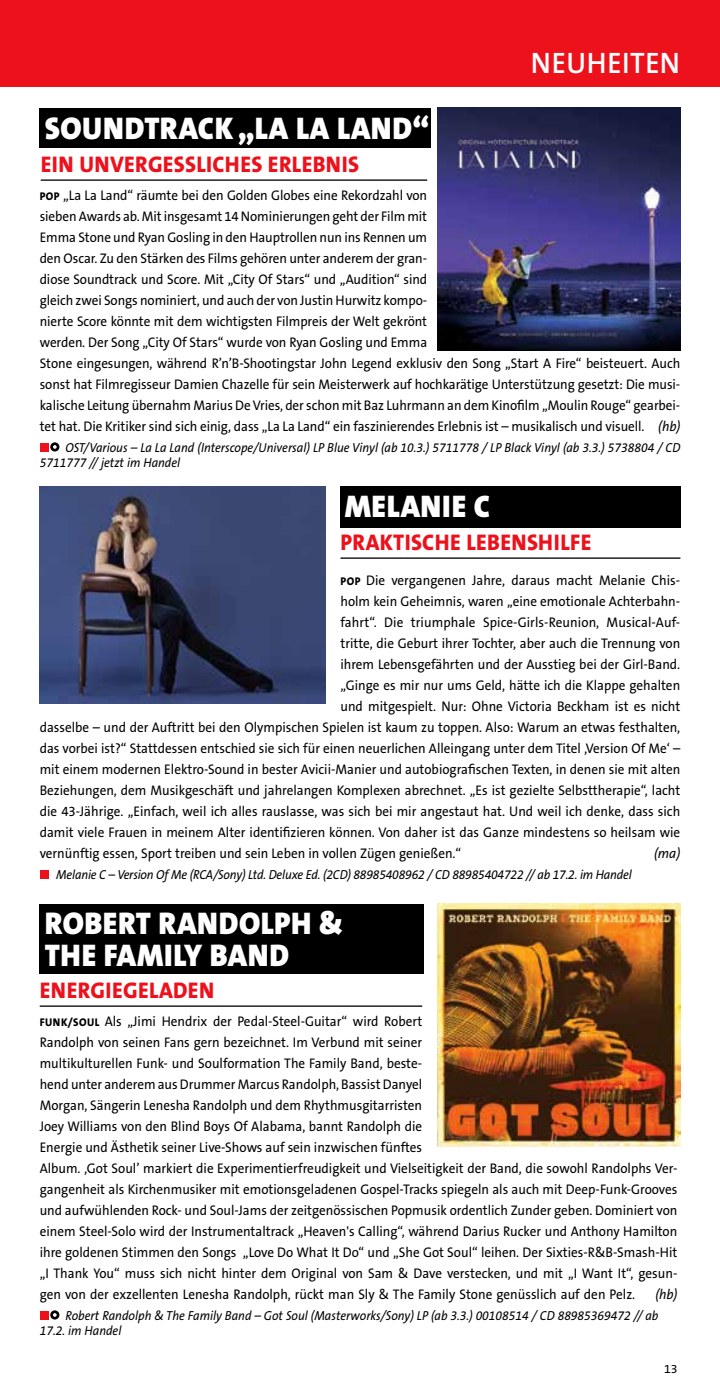
<style>
.page{position:relative;width:720px;height:1389px;background:#fff}
.page>*{position:absolute;margin:0;border:0;box-sizing:border-box;transform-origin:0 0}
.t1{font:900 31.5px/31.5px "The Sans B Plus W9";letter-spacing:.015em;color:#fff;scale:.96 1}
.t2{font:600 29.75px "The Sans B Plus W6";letter-spacing:.015em;color:#fff;scale:.96 1}
.t3{font:800 22.75px "The Sans B Plus W8";letter-spacing:.015em;color:#ed111c;scale:.96 1}
.t4{font:14px/21px "The Sans B Plus W5 Plain";color:#000;scale:.94 1}
.t5{font:italic 14px "The Sans B Plus W5 Plain";color:#000;scale:.94 1}
.t6{font:italic 13.12px/15.8px "The Sans B Plus W5 Plain";color:#000;scale:.92 1}
.t7{font:12.25px "The Sans B Plus W5 Plain";color:#000}
.s1{font-family:"The Sans B Plus W8";font-weight:800;font-size:11.2px}
.s2{font-style:italic}
</style>
<div class="page">
<div style="left:0;top:0;width:719px;height:87px;background:#ed111c"></div>
<div style="left:339px;top:486px;width:341px;height:42px;background:#000"></div>
<div style="left:40px;top:870px;width:9px;height:9px;background:#ed111c"></div>
<hr style="left:340px;top:557px;width:340px;height:2px;background:#000">
<img style="left:40px;top:486px;width:285px;height:218px">
<hr style="left:40px;top:1005px;width:382px;height:2px;background:#000">
<div style="left:40px;top:904px;width:384px;height:69px;background:#000"></div>
<div style="left:40px;top:1311px;width:9px;height:9px;background:#ed111c"></div>
<svg style="left:50px;top:1310px;width:9px;height:10px"></svg>
<div style="left:40px;top:109px;width:391px;height:39px;background:#000"></div>
<div style="left:40px;top:443px;width:9px;height:9px;background:#ed111c"></div>
<svg style="left:50px;top:442px;width:9px;height:10px"></svg>
<hr style="left:41px;top:179px;width:386px;height:2px;background:#000">
<img style="left:437px;top:108px;width:243px;height:243px">
<img style="left:437px;top:904px;width:243px;height:243px">
<h1 class="t1" style="left:45px;top:113px;width:21px">SOU</h1>
<h1 class="t1" style="left:103px;top:113px;width:341px">NDTRACK „LA LA LAND“</h1>
<h3 class="t3" style="left:41px;top:149px;width:333px">EIN UNVERGESSLICHES ERLEBNIS</h3>
<h2 class="t2" style="left:530px;top:44px;width:157px">NEUHEITEN</h2>
<p class="t4" style="left:40px;top:184px;width:682px"><span class="s1">POP</span> „La La Land“ räumte bei den Golden Globes eine Rekordzahl von<br>sieben Awards ab. Mit insgesamt 14 Nominierungen geht der Film mit<br>Emma Stone und Ryan Gosling in den Hauptrollen nun ins Rennen um<br>den Oscar. Zu den Stärken des Films gehören unter anderem der gran-<br>diose Soundtrack und Score. Mit „City Of Stars“ und „Audition“ sind<br>gleich zwei Songs nominiert, und auch der von Justin Hurwitz kompo-<br>nierte Score könnte mit dem wichtigsten Filmpreis der Welt gekrönt<br>werden. Der Song „City Of Stars“ wurde von Ryan Gosling und Emma<br>Stone eingesungen, während R’n’B-Shootingstar John Legend exklusiv den Song „Start A Fire“ beisteuert. Auch sonst hat Filmregisseur Damien Chazelle für sein Meisterwerk auf hochkarätige U nterstützung gesetzt: Die musi&shy;kalische Leitung übernahm Marius De Vries, der schon mit Baz Luhrmann an dem Kinofilm „Moulin Rouge“ gearbei&shy;tet hat. Die Kritiker sind sich einig, dass „La La Land“ ein faszinierendes Erlebnis ist – musikalisch und visuell. <span class="s2">(hb)</span></p>
<p class="t6" style="left:40px;top:440px;width:697px;text-indent:26px">OST/Various – La La Land (Interscope/Universal) LP Blue Vinyl (ab 10.3.) 5711778 / LP Black Vinyl (ab 3.3.) 5738804 / CD<br>5711777 // jetzt im Handel</p>
<h1 class="t1" style="left:344px;top:491px;width:153px">MELANIE C</h1>
<h3 class="t3" style="left:340px;top:527px;width:262px">PRAKTISCHE LEBENSHILFE</h3>
<p class="t4" style="left:340px;top:569px;width:363px"><span class="s1">POP</span> Die vergangenen Jahre, daraus macht Melanie Chis-</p>
<p class="t4" style="left:340px;top:590px;width:363px">holm kein Geheimnis, waren „eine emotionale Achterbahn-</p>
<p class="t4" style="left:340px;top:611px;width:363px">fahrt“. Die triumphale Spice-Girls-Reunion, Musical-Auf-</p>
<p class="t4" style="left:340px;top:632px;width:363px">tritte, die Geburt ihrer Tochter, aber auch die Trennung von</p>
<p class="t4" style="left:340px;top:653px;width:363px">ihrem Lebensgefährten und der Ausstieg bei der Girl-Band.</p>
<p class="t4" style="left:340px;top:674px;width:363px">„Ginge es mir nur ums Geld, hätte ich die Klappe gehalten</p>
<p class="t4" style="left:340px;top:695px;width:363px">und mitgespielt. N ur: Ohne Victoria Beckham ist es nicht</p>
<p class="t4" style="left:40px;top:716px;width:682px">dasselbe – und der Auftritt bei den Olympischen Spielen ist kaum zu toppen. Also: Warum an etwas festhalten,</p>
<p class="t4" style="left:40px;top:737px;width:682px">das vorbei ist?“ Stattdessen entschied sie sich für einen neuerlichen Alleingang unter dem Titel ‚Version Of Me‘ –</p>
<p class="t4" style="left:40px;top:758px;width:682px">mit einem modernen Elektro-Sound in bester Avicii-Manier und autobiografischen Texten, in denen sie mit alten</p>
<p class="t4" style="left:40px;top:779px;width:682px">Beziehungen, dem Musikgeschäft und jahrelangen Komplexen abrechnet. „Es ist gezielte Selbsttherapie“, lacht</p>
<p class="t4" style="left:40px;top:800px;width:682px">die 43-Jährige. „Einfach, weil ich alles rauslasse, was sich bei mir angestaut hat. U nd weil ich denke, dass sich</p>
<p class="t4" style="left:40px;top:821px;width:682px">damit viele Frauen in meinem Alter identifizieren können. Von daher ist das Ganze mindestens so heilsam wie</p>
<p class="t4" style="left:40px;top:842px;width:449px">vernünftig essen, Sport treiben und sein Leben in vollen Zügen genießen.“</p>
<p class="t5" style="left:653px;top:844px;width:29px">(ma)</p>
<p class="t6" style="left:56px;top:867px;width:626px">Melanie C – Version Of Me (RCA/Sony) Ltd. Deluxe Ed. (2CD) 88985408962 / CD 88985404722 // ab 17.2. im Handel</p>
<h1 class="t1" style="left:45px;top:908px;width:312px;text-indent:58px">ERT RANDOLPH &amp;<br>THE FAMI LY BAND</h1>
<h1 class="t1" style="left:45px;top:908px;width:21px">ROB</h1>
<h3 class="t3" style="left:40px;top:975px;width:183px">ENERGIEGELADEN</h3>
<p class="t4" style="left:40px;top:1010px;width:679px"><span class="s1">FUNK/SOUL</span> Als „Jimi Hendrix der Pedal-Steel-Guitar“ wird Robert<br>Randolph von seinen Fans gern bezeichnet. I m Verbund mit seiner<br>multikulturellen Funk- und Soulformation The Family Band, beste-<br>hend unter anderem aus Drummer Marcus Randolph, Bassist Danyel<br>Morgan, Sängerin Lenesha Randolph und dem Rhythmusgitarristen<br>Joey Williams von den Blind Boys Of Alabama, bannt Randolph die<br>Energie und Ästhetik seiner Live-Shows auf sein inzwischen fünftes<br>Album. ‚Got Soul’ markiert die Experimentierfreudigkeit und Vielseitigkeit der Band, die sowohl Randolphs Ver&shy;gangenheit als Kirchenmusiker mit emotionsgeladenen Gospel-Tracks spiegeln als auch mit Deep-Funk-Grooves und aufwühlenden Rock- und Soul-Jams der zeitgenössischen Popmusik ordentlich Zunder geben. Dominiert von einem Steel-Solo wird der I nstrumentaltrack „Heaven's Calling“, während Darius Rucker und Anthony Hamilton ihre goldenen Stimmen den Songs „Love Do What It Do“ und „She Got Soul“ leihen. Der Sixties-R&amp;B-Smash-Hit „I Thank You“ muss sich nicht hinter dem Original von Sam &amp; Dave verstecken, und mit „I Want It“, gesun&shy;gen von der exzellenten Lenesha Randolph, rückt man Sly &amp; The Family Stone genüsslich auf den Pelz.</p>
<p class="t5" style="left:655px;top:1285px;width:25px">(hb)</p>
<p class="t6" style="left:40px;top:1308px;width:673px;text-indent:26px">Robert Randolph &amp; The Family Band – Got Soul (Masterworks/Sony) LP (ab 3.3.) 00108514 / CD 88985369472 // ab<br>17.2. im Handel</p>
<p class="t7" style="left:663px;top:1361px;width:15px">13</p>
</div>
